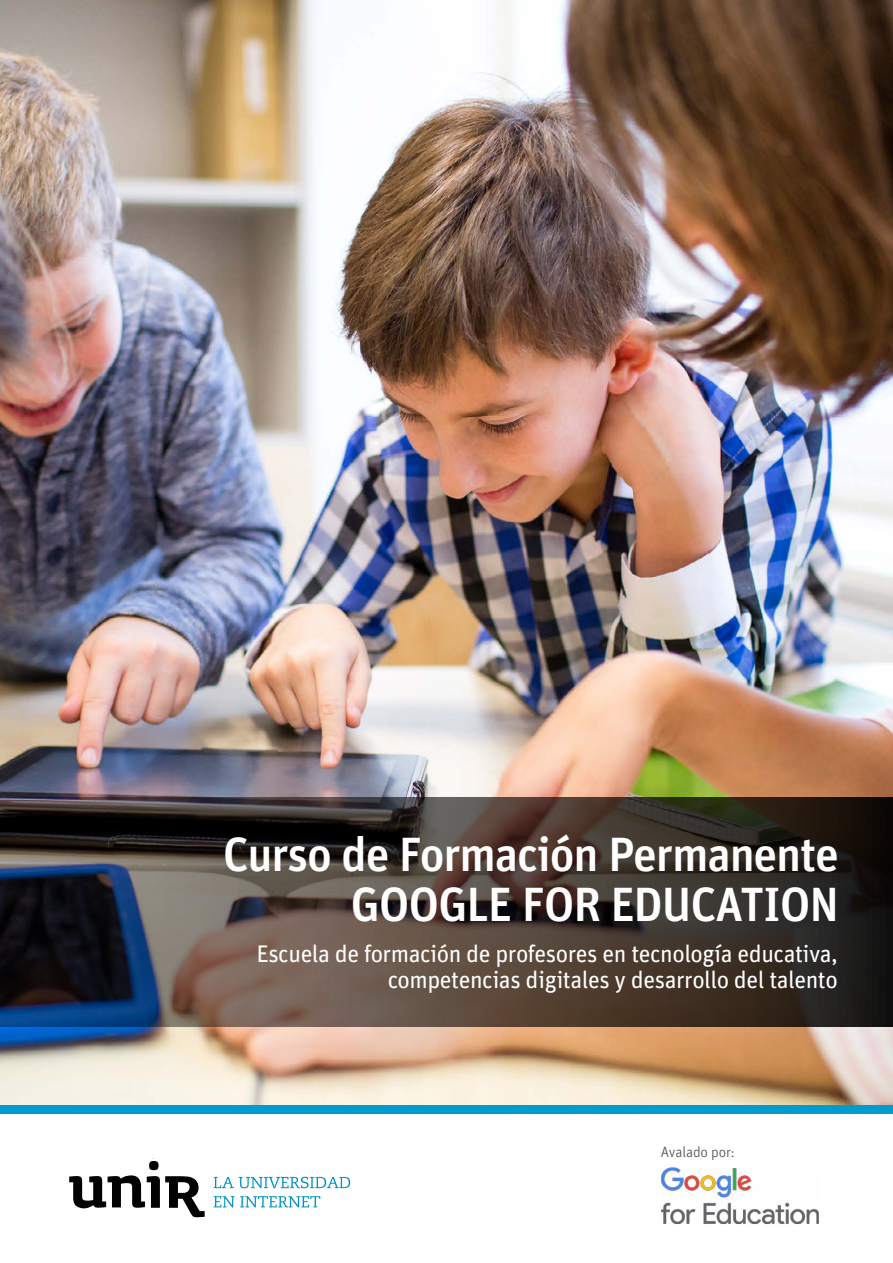
<style>
.page{position:relative;width:893px;height:1263px;background:#fff}
.page>*{position:absolute;margin:0;border:0;box-sizing:border-box;transform-origin:0 0}
.t1{font:500 48px/51px "Unit OT";letter-spacing:-.025em;color:#fff;text-align:right}
.t2{font:24px/26.2px "Unit OT";letter-spacing:-.02em;color:#fff;text-align:right}
.t3{font:300 15px "Unit OT";letter-spacing:-.01em;color:#4a4a49}
</style>
<div class="page">
<img style="left:0;top:0;width:893px;height:1106px">
<svg style="left:0;top:797px;width:893px;height:230px;background:#403834"></svg>
<div style="left:0;top:1106px;width:893px;height:8px;background:#009cd0"></div>
<svg style="left:69px;top:1161px;width:136px;height:56px"></svg>
<svg style="left:214px;top:1177px;width:136px;height:11px"></svg>
<svg style="left:214px;top:1196px;width:106px;height:11px"></svg>
<img style="left:661px;top:1167px;width:158px;height:57px">
<h1 class="t1" style="left:223px;top:828px;width:618px">Curso de Formación Permanente<br>GOOGLE FOR EDUCATION</h1>
<p class="t2" style="left:257px;top:940px;width:583px">Escuela de formación de profesores en tecnología educativa, competencias digitales y desarrollo del talento</p>
<p class="t3" style="left:661px;top:1143px;width:75px">Avalado por:</p>
</div>
